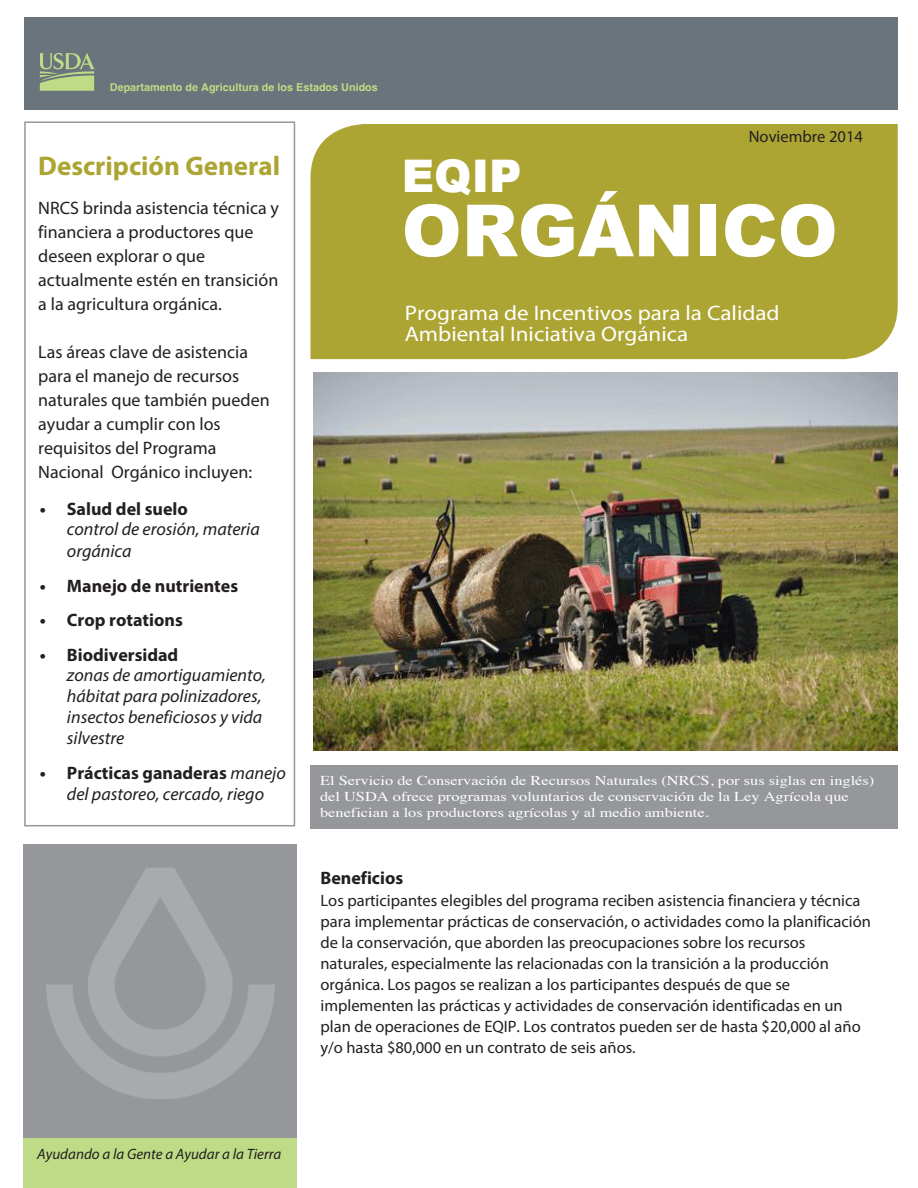
<style>
.page{position:relative;width:918px;height:1188px;background:#fff}
.page>*{position:absolute;margin:0;border:0;box-sizing:border-box;transform-origin:0 0}
.Body_text{font:900 72px "Arial";color:#fff}
.Body_text-2{font:900 45px "Arial";color:#fff}
.Intoduction_BodyText{font:700 27px "Myriad Pro";color:#aca533}
.t1{font:21px/20.5px "Myriad Pro";color:#fff;scale:1.1 1}
.Intoduction_BodyText-2{font:18px/24px "Myriad Pro";color:#231f20}
.t2{font:italic 18px/20.9px "Myriad Pro";color:#231f20}
.Subhead_1{font:700 18px "Myriad Pro";color:#231f20}
.Subhead_1-2{font:16.5px/20.9px "Myriad Pro";color:#231f20}
.Body_text-3{font:16.5px "Myriad Pro";color:#231f20}
.Body_text-4{font:italic 15px "Myriad Pro";color:#231f20}
.Caption_1{font:13.5px/16.2px "Times";color:#fff;scale:1.21 1}
.t3{font:700 10.8px "Helvetica";color:#bedb85}
.s1{font-weight:700;font-style:normal}
</style>
<div class="page">
<div style="left:310px;top:124px;width:588px;height:235px;background:#aca533"></div>
<div style="left:24px;top:18px;width:874px;height:92px;background:#69747c"></div>
<svg style="left:39px;top:53px;width:56px;height:38px"></svg>
<img style="left:314px;top:372px;width:584px;height:378px">
<div style="left:310px;top:765px;width:588px;height:64px;background:#95979a"></div>
<div style="left:24px;top:845px;width:273px;height:343px;background:#95979a"></div>
<div style="left:24px;top:1138px;width:273px;height:50px;background:#bedb85"></div>
<img style="left:47px;top:868px;width:228px;height:231px">
<div style="left:24px;top:122px;width:271px;height:704px;border:2px solid #95979a"></div>
<p class="t3" style="left:110px;top:80px;width:270px">Departamento de Agricultura de los Estados Unidos</p>
<p class="Body_text-3" style="left:749px;top:127px;width:116px">Noviembre 2014</p>
<p class="Intoduction_BodyText" style="left:38px;top:149px;width:243px">Descripción General</p>
<p class="Intoduction_BodyText-2" style="left:38px;top:195px;width:242px">NRCS brinda asistencia técnica y financiera a productores que deseen explorar o que actualmente estén en transición a la agricultura orgánica.</p>
<p class="Intoduction_BodyText-2" style="left:38px;top:339px;width:233px">Las áreas clave de asistencia para el manejo de recursos naturales que también pueden ayudar a cumplir con los requisitos del Programa<br>Nacional Orgánico incluyen:</p>
<p class="t2" style="left:67px;top:499px;width:194px;line-height:20.2px;text-indent:-27px"><span class="s1">• Salud del suelo<br></span>control de erosión, materia</p>
<p class="t2" style="left:67px;top:540px;width:66px">orgánica</p>
<p class="Subhead_1" style="left:40px;top:574px;width:200px">• Manejo de nutrientes</p>
<p class="Subhead_1" style="left:40px;top:608px;width:144px">• Crop rotations</p>
<p class="t2" style="left:67px;top:644px;width:201px;text-indent:-27px"><span class="s1">• Biodiversidad<br></span>zonas de amortiguamiento, hábitat para polinizadores, insectos beneficiosos y vida silvestre</p>
<p class="t2" style="left:40px;top:763px;width:247px;text-align:center"><span class="s1">• Prácticas ganaderas</span> manejo del pastoreo, cercado, riego</p>
<p class="Body_text-2" style="left:402px;top:144px;width:121px">EQIP</p>
<p class="Body_text" style="left:402px;top:178px;width:437px">ORGÁNICO</p>
<p class="t1" style="left:405px;top:302px;width:342px">Programa de Incentivos para la Calidad<br>Ambiental Iniciativa Orgánica</p>
<p class="Caption_1" style="left:320px;top:771px;width:460px">El Servicio de Conservación de Recursos Naturales (NRCS, por sus siglas en inglés) del USDA ofrece programas voluntarios de conservación de la Ley Agrícola que benefician a los productores agrícolas y al medio ambiente.</p>
<p class="Subhead_1" style="left:320px;top:867px;width:84px">Beneficios</p>
<p class="Subhead_1-2" style="left:320px;top:890px;width:552px">Los participantes elegibles del programa reciben asistencia financiera y técnica para implementar prácticas de conservación, o actividades como la planificación de la conservación, que aborden las preocupaciones sobre los recursos naturales, especialmente las relacionadas con la transición a la producción orgánica. Los pagos se realizan a los participantes después de que se implementen las prácticas y actividades de conservación identificadas en un plan de operaciones de EQIP. Los contratos pueden ser de hasta $20,000 al año y/o hasta $80,000 en un contrato de seis años.</p>
<p class="Body_text-4" style="left:37px;top:1145px;width:246px">Ayudando a la Gente a Ayudar a la Tierra</p>
</div>
